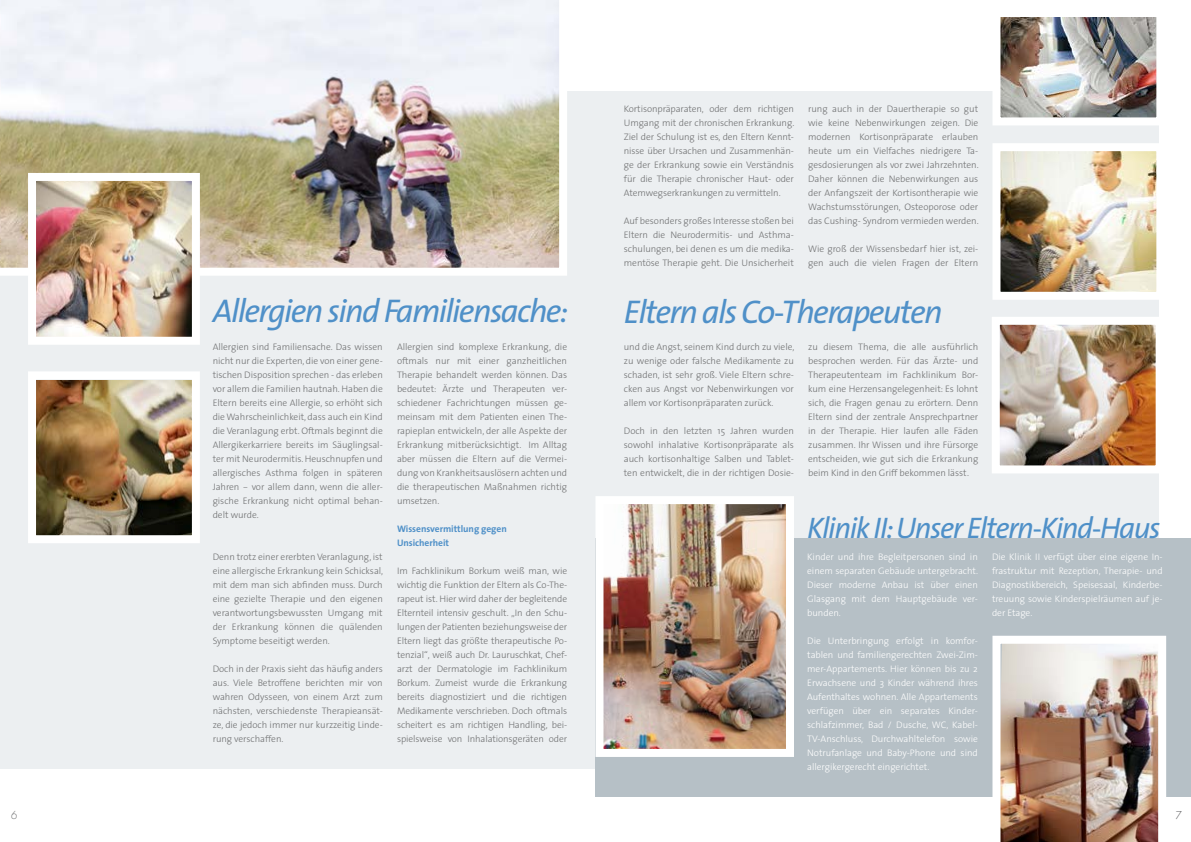
<style>
.page{position:relative;width:1191px;height:842px;background:#fff}
.page>*{position:absolute;margin:0;border:0;box-sizing:border-box;transform-origin:0 0}
.headlines{font:italic 33px "The Sans";letter-spacing:-.05em;color:#4f90c8}
.headlines-2{font:italic 29.9px "The Sans";letter-spacing:-.05em;color:#4f90c8}
.fliesstext{font:12px "Futura T Ligh Obli";color:#707172}
.fliesstext-2{font:12px "Futura T Ligh Obli";color:#58585a}
.t1{font:300 9.5px/14px "The Sans";letter-spacing:-.005em;color:#707172;text-align:justify}
.t2{font:300 9.5px/14px "The Sans";letter-spacing:-.005em;color:#fff;text-align:justify}
.t3{font:700 9.5px "The Sans";letter-spacing:-.005em;color:#4f90c8}
</style>
<div class="page">
<div style="left:0;top:91px;width:1158px;height:677px;background:#eceff1"></div>
<img style="left:37px;top:381px;width:154px;height:153px">
<div style="left:28px;top:371px;width:172px;height:172px;border:8px solid #fff"></div>
<img style="left:0;top:0;width:567px;height:276px">
<img style="left:1001px;top:17px;width:154px;height:99px">
<div style="left:992px;top:8px;width:172px;height:117px;border:8px solid #fff"></div>
<img style="left:1001px;top:152px;width:154px;height:139px">
<div style="left:992px;top:143px;width:172px;height:157px;border:8px solid #fff"></div>
<img style="left:1000px;top:326px;width:154px;height:138px">
<div style="left:991px;top:317px;width:172px;height:156px;border:8px solid #fff"></div>
<div style="left:595px;top:539px;width:596px;height:258px;background:#b6c0c6"></div>
<img style="left:604px;top:505px;width:181px;height:243px">
<div style="left:595px;top:496px;width:199px;height:261px;border:8px solid #fff"></div>
<img style="left:37px;top:182px;width:154px;height:154px">
<div style="left:28px;top:173px;width:172px;height:172px;border:8px solid #fff"></div>
<img style="left:992px;top:636px;width:174px;height:206px">
<p class="t1" style="left:624px;top:101px;width:172px">Kortisonpräparaten, oder dem richtigen Umgang mit der chronischen Erkrankung.<br>Ziel der Schulung ist es, den Eltern Kennt&shy;nisse über Ursachen und Zusammenhän&shy;ge der Erkrankung sowie ein Verständnis für die Therapie chronischer Haut- oder Atemwegserkrankungen zu vermitteln.</p>
<p class="t1" style="left:624px;top:213px;width:172px">Auf besonders großes Interesse stoßen bei</p>
<p class="t1" style="left:624px;top:227px;width:172px">Eltern die Neurodermitis- und Asthma&shy;schulungen, bei denen es um die medika-</p>
<p class="t1" style="left:624px;top:255px;width:171px">mentöse Therapie geht. Die Unsicherheit</p>
<p class="t1" style="left:808px;top:101px;width:172px">rung auch in der Dauertherapie so gut wie keine Nebenwirkungen zeigen. Die modernen Kortisonpräparate erlauben heute um ein Vielfaches niedrigere Ta&shy;gesdosierungen als vor zwei Jahrzehnten.<br>Daher können die Nebenwirkungen aus der Anfangszeit der Kortisontherapie wie Wachstumsstörungen, Osteoporose oder das Cushing- Syndrom vermieden werden.</p>
<p class="t1" style="left:808px;top:241px;width:172px">Wie groß der Wissensbedarf hier ist, zei&shy;gen auch die vielen Fragen der Eltern</p>
<p class="headlines" style="left:213px;top:289px;width:357px">Allergien sind Familiensache:</p>
<p class="headlines" style="left:624px;top:290px;width:320px">Eltern als Co-Therapeuten</p>
<p class="t1" style="left:213px;top:339px;width:172px">Allergien sind Familiensache. Das wissen nicht nur die Experten, die von einer gene&shy;tischen Disposition sprechen - das erleben vor allem die Familien hautnah. Haben die Eltern bereits eine Allergie, so erhöht sich die Wahrscheinlichkeit, dass auch ein Kind die Veranlagung erbt. Oftmals beginnt die Allergikerkarriere bereits im Säuglingsal&shy;ter mit Neurodermitis. Heuschnupfen und allergisches Asthma folgen in späteren Jahren - vor allem dann, wenn die aller&shy;gische Erkrankung nicht optimal behan&shy;delt wurde.</p>
<p class="t1" style="left:213px;top:549px;width:172px">Denn trotz einer ererbten Veranlagung, ist eine allergische Erkrankung kein Schicksal, mit dem man sich abfinden muss. Durch eine gezielte Therapie und den eigenen verantwortungsbewussten Umgang mit der Erkrankung können die quälenden Symptome beseitigt werden.</p>
<p class="t1" style="left:213px;top:661px;width:172px">Doch in der Praxis sieht das häufig anders aus. Viele Betroffene berichten mir von wahren Odysseen, von einem Arzt zum nächsten, verschiedenste Therapieansät&shy;ze, die jedoch immer nur kurzzeitig Linde&shy;rung verschaffen.</p>
<p class="t1" style="left:397px;top:339px;width:172px">Allergien sind komplexe Erkrankung, die oftmals nur mit einer ganzheitlichen Therapie behandelt werden können. Das bedeutet: Ärzte und Therapeuten ver&shy;schiedener Fachrichtungen müssen ge&shy;meinsam mit dem Patienten einen The&shy;rapieplan entwickeln, der alle Aspekte der Erkrankung mitberücksichtigt. Im Alltag aber müssen die Eltern auf die Vermei&shy;dung von Krankheitsauslösern achten und die therapeutischen Maßnahmen richtig umsetzen.</p>
<p class="t3" style="left:397px;top:523px;width:111px">Wissensvermittlung gegen</p>
<p class="t3" style="left:397px;top:537px;width:54px">Unsicherheit</p>
<p class="t1" style="left:397px;top:563px;width:172px">Im Fachklinikum Borkum weiß man, wie wichtig die Funktion der Eltern als Co-The&shy;rapeut ist. Hier wird daher der begleitende Elternteil intensiv geschult. „In den Schu&shy;lungen der Patienten beziehungsweise der Eltern liegt das größte therapeutische Po&shy;tenzial“, weiß auch Dr. Lauruschkat, Chef&shy;arzt der Dermatologie im Fachklinikum Borkum. Zumeist wurde die Erkrankung bereits diagnostiziert und die richtigen Medikamente verschrieben. Doch oftmals scheitert es am richtigen Handling, bei&shy;spielsweise von Inhalationsgeräten oder</p>
<p class="t1" style="left:624px;top:339px;width:172px">und die Angst, seinem Kind durch zu viele, zu wenige oder falsche Medikamente zu schaden, ist sehr groß. Viele Eltern schre&shy;cken aus Angst vor Nebenwirkungen vor allem vor Kortisonpräparaten zurück.</p>
<p class="t1" style="left:624px;top:423px;width:172px">Doch in den letzten 15 Jahren wurden sowohl inhalative Kortisonpräparate als auch kortisonhaltige Salben und Tablet&shy;ten entwickelt, die in der richtigen Dosie-</p>
<p class="t1" style="left:808px;top:339px;width:172px">zu diesem Thema, die alle ausführlich</p>
<p class="t1" style="left:808px;top:353px;width:172px">besprochen werden. Für das Ärzte- und Therapeutenteam im Fachklinikum Bor&shy;kum eine Herzensangelegenheit: Es lohnt sich, die Fragen genau zu erörtern. Denn Eltern sind der zentrale Ansprechpartner in der Therapie. Hier laufen alle Fäden zusammen. Ihr Wissen und ihre Fürsorge entscheiden, wie gut sich die Erkrankung beim Kind in den Griff bekommen lässt.</p>
<p class="headlines-2" style="left:807px;top:509px;width:355px">Klinik II: Unser Eltern-Kind-Haus</p>
<p class="t2" style="left:807px;top:549px;width:172px">Kinder und ihre Begleitpersonen sind in einem separaten Gebäude untergebracht.<br>Dieser moderne Anbau ist über einen Glasgang mit dem Hauptgebäude ver&shy;bunden.</p>
<p class="t2" style="left:807px;top:633px;width:172px">Die Unterbringung erfolgt in komfor&shy;tablen und familiengerechten Zwei-Zim&shy;mer-Appartements. Hier können bis zu 2<br>Erwachsene und 3 Kinder während ihres Aufenthaltes wohnen. Alle Appartements verfügen über ein separates Kinder&shy;schlafzimmer, Bad / Dusche, WC, Kabel-TV-Anschluss, Durchwahltelefon sowie Notrufanlage und Baby-Phone und sind allergikergerecht eingerichtet.</p>
<p class="t2" style="left:992px;top:549px;width:172px">Die Klinik II verfügt über eine eigene In&shy;frastruktur mit Rezeption, Therapie- und Diagnostikbereich, Speisesaal, Kinderbe&shy;treuung sowie Kinderspielräumen auf je&shy;der Etage.</p>
<p class="fliesstext" style="left:11px;top:809px;width:8px">6</p>
<p class="fliesstext-2" style="left:1175px;top:809px;width:8px">7</p>
</div>
